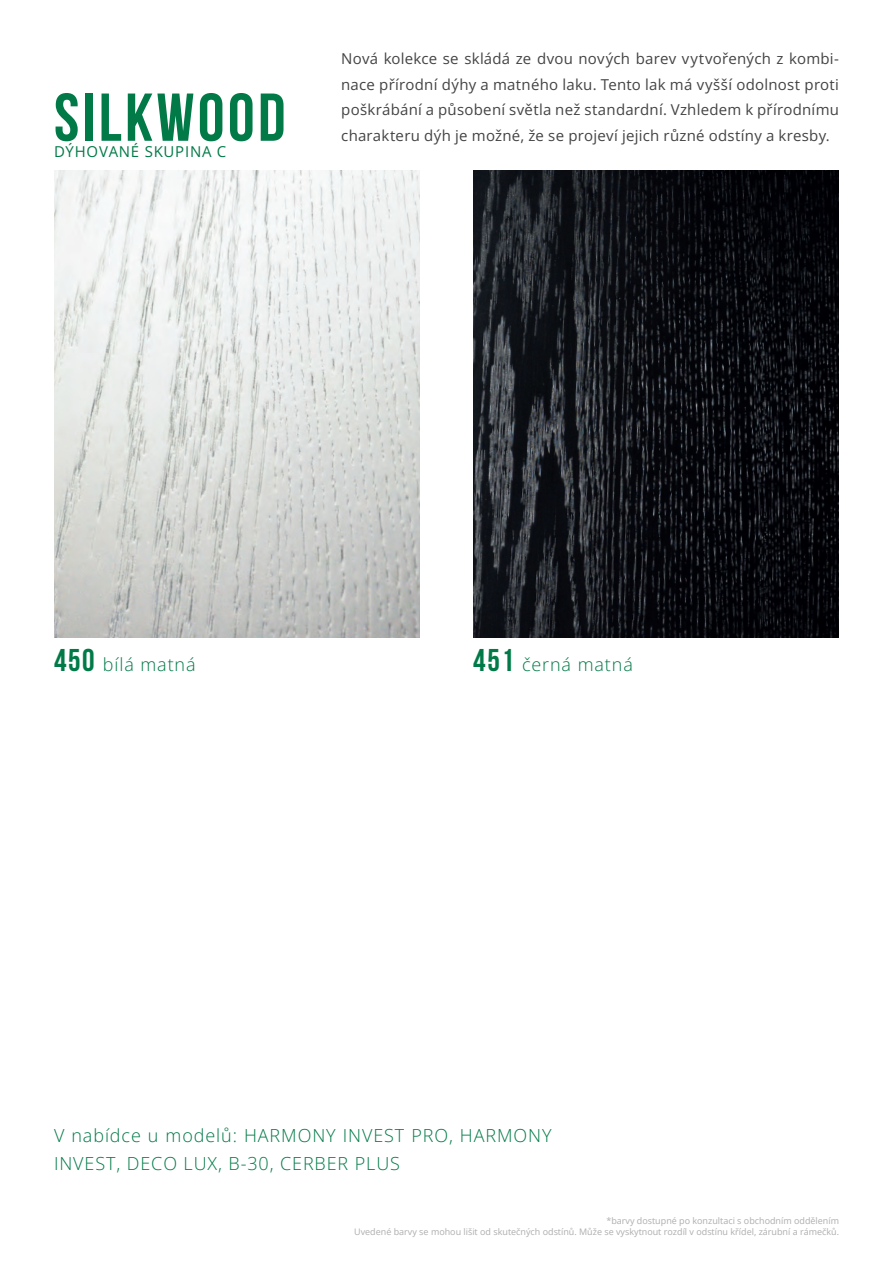
<style>
.page{position:relative;width:893px;height:1263px;background:#fff}
.page>*{position:absolute;margin:0;border:0;box-sizing:border-box;transform-origin:0 0}
.t1{font:700 67.5px "Bebas Neue";letter-spacing:.05em;color:#017a47}
.t2{font:300 18px/28.5px "Open Sans";letter-spacing:.05em;color:#017a47}
.t3{font:15px/25.5px "Open Sans";letter-spacing:.015em;color:#434343;text-align:justify}
.t4{font:15px "Open Sans";letter-spacing:.05em;color:#017a47}
.t5{font:9px "Open Sans";color:#adadad}
.s1{font-family:"Bebas Neue";font-weight:700;font-size:31.5px}
</style>
<div class="page">
<img style="left:54px;top:170px;width:366px;height:468px">
<img style="left:473px;top:170px;width:366px;height:468px">
<p class="t1" style="left:54px;top:80px;width:233px">SILKWOOD</p>
<p class="t4" style="left:54px;top:142px;width:174px">DÝHOVANÉ SKUPINA C</p>
<p class="t3" style="left:341px;top:46px;width:499px">Nová kolekce se skládá ze dvou nových barev vytvořených z kombi&shy;nace přírodní dýhy a matného laku. Tento lak má vyšší odolnost proti poškrábání a působení světla než standardní. Vzhledem k přírodnímu charakteru dýh je možné, že se projeví jejich různé odstíny a kresby.</p>
<p class="t2" style="left:54px;top:650px;width:143px"><span class="s1">450</span> bílá matná</p>
<p class="t2" style="left:473px;top:650px;width:161px"><span class="s1">451</span> černá matná</p>
<p class="t2" style="left:54px;top:1120px;width:499px">V nabídce u modelů: HARMONY INVEST PRO, HARMONY<br>INVEST, DECO LUX, B-30, CERBER PLUS</p>
<p class="t5" style="left:606px;top:1214px;width:234px">*barvy dostupné po konzultaci s obchodním oddělením</p>
<p class="t5" style="left:354px;top:1225px;width:486px">Uvedené barvy se mohou lišit od skutečných odstínů. Může se vyskytnout rozdíl v odstínu křídel, zárubní a rámečků.</p>
</div>
